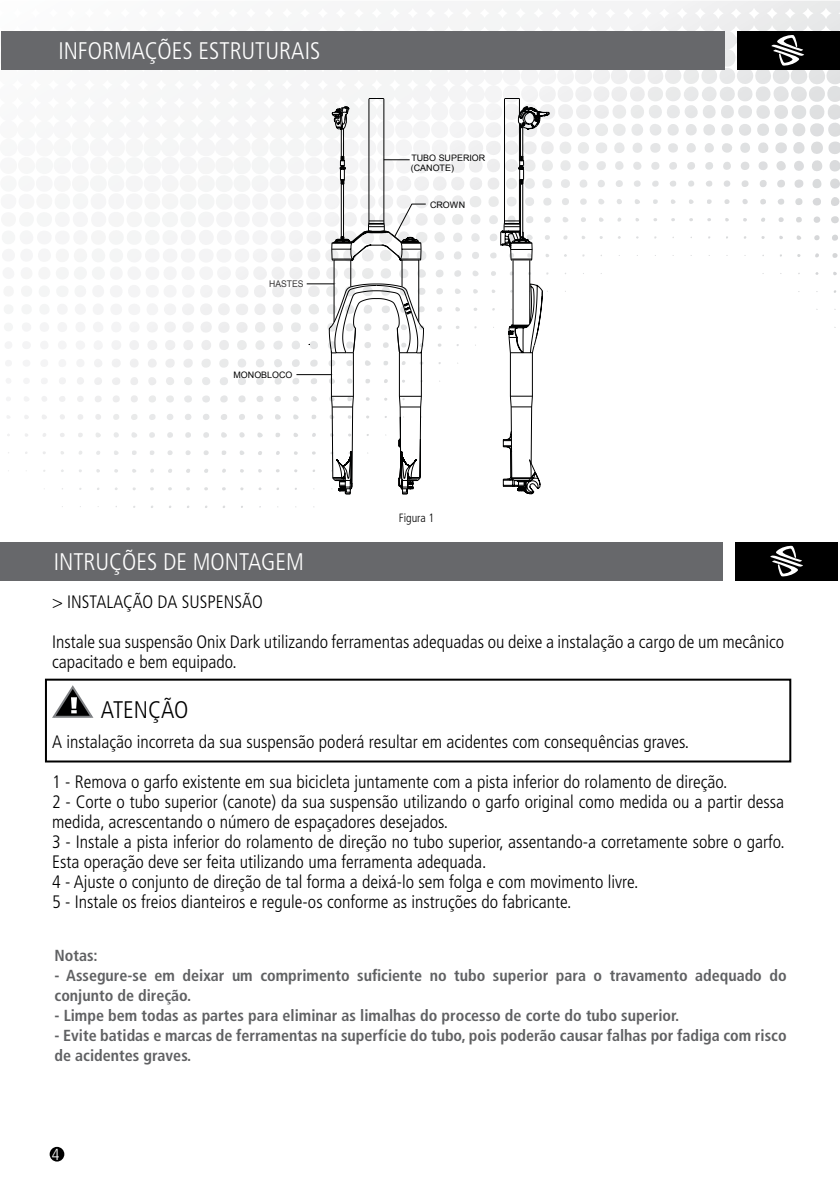
<style>
.page{position:relative;width:840px;height:1191px;background:#fff}
.page>*{position:absolute;margin:0;border:0;box-sizing:border-box;transform-origin:0 0}
.t1{font:300 condensed 24px "Frutiger LT Std";color:#fff}
.t2{font:300 condensed 24px "Frutiger LT Std";color:#000}
.t3{font:300 condensed 18px/20px "Frutiger LT Std";color:#000}
.t4{font:700 condensed 16px/20px "Frutiger LT Std";color:#606163}
.t5{font:300 condensed 16px "Frutiger LT Std";color:#fff}
.t6{font:300 condensed 12px "Frutiger LT Std";color:#000}
.t7{font:9.2px "Arial";color:#373536;scale:.94 1}
.t8{font:9px/9.8px "Arial";color:#000101}
</style>
<div class="page">
<svg style="left:104px;top:200px;width:73px;height:308px"></svg>
<div style="left:1px;top:31px;width:723px;height:38px;background:#67686b"></div>
<div style="left:736px;top:31px;width:102px;height:38px;background:#000"></div>
<div style="left:50px;top:1146px;width:14px;height:15px;background:#000;border-radius:50%"></div>
<svg style="left:426px;top:106px;width:73px;height:276px"></svg>
<svg style="left:499px;top:98px;width:50px;height:397px"></svg>
<hr style="left:296px;top:374px;width:35px;height:1px;background:#000101">
<svg style="left:306px;top:98px;width:120px;height:397px"></svg>
<svg style="left:52px;top:685px;width:42px;height:33px"></svg>
<div style="left:0;top:542px;width:722px;height:38px;background:#67686b"></div>
<div style="left:734px;top:542px;width:102px;height:38px;background:#000"></div>
<svg style="left:771px;top:35px;width:32px;height:31px"></svg>
<svg style="left:770px;top:545px;width:32px;height:32px"></svg>
<div style="left:45px;top:678px;width:745px;height:84px;border:2px solid #000"></div>
<h1 class="t1" style="left:58px;top:37px;width:263px">INFORMAÇÕES ESTRUTURAIS</h1>
<p class="t7" style="left:269px;top:278px;width:38px">HASTES</p>
<p class="t8" style="left:233px;top:370px;width:61px">MONOBLOCO</p>
<h1 class="t1" style="left:54px;top:548px;width:251px">INTRUÇÕES DE MONTAGEM</h1>
<p class="t8" style="left:410px;top:153px;width:76px">TUBO SUPERIOR (CANOTE)</p>
<p class="t8" style="left:430px;top:200px;width:37px">CROWN</p>
<p class="t6" style="left:398px;top:511px;width:37px">Figura 1</p>
<p class="t3" style="left:52px;top:592px;width:212px">&gt; INSTALAÇÃO DA SUSPENSÃO</p>
<p class="t3" style="left:52px;top:632px;width:733px">Instale sua suspensão Onix Dark utilizando ferramentas adequadas ou deixe a instalação a cargo de um mecânico capacitado e bem equipado.</p>
<h1 class="t2" style="left:101px;top:696px;width:89px">ATENÇÃO</h1>
<p class="t3" style="left:52px;top:732px;width:638px">A instalação incorreta da sua suspensão poderá resultar em acidentes com consequências graves.</p>
<p class="t3" style="left:52px;top:772px;width:734px">1 - Remova o garfo existente em sua bicicleta juntamente com a pista inferior do rolamento de direção.<br>2 - Corte o tubo superior (canote) da sua suspensão utilizando o garfo original como medida ou a partir dessa medida, acrescentando o número de espaçadores desejados.<br>3 - Instale a pista inferior do rolamento de direção no tubo superior, assentando-a corretamente sobre o garfo.<br>Esta operação deve ser feita utilizando uma ferramenta adequada.<br>4 - Ajuste o conjunto de direção de tal forma a deixá-lo sem folga e com movimento livre.<br>5 - Instale os freios dianteiros e regule-os conforme as instruções do fabricante.</p>
<p class="t4" style="left:54px;top:945px;width:45px">Notas:</p>
<p class="t4" style="left:54px;top:965px;width:733px">- Assegure-se em deixar um comprimento suficiente no tubo superior para o travamento adequado do conjunto de direção.</p>
<p class="t4" style="left:54px;top:1005px;width:626px">- Limpe bem todas as partes para eliminar as limalhas do processo de corte do tubo superior.</p>
<p class="t4" style="left:54px;top:1025px;width:733px">- Evite batidas e marcas de ferramentas na superfície do tubo, pois poderão causar falhas por fadiga com risco de acidentes graves.</p>
<p class="t5" style="left:52px;top:1145px;width:9px">4</p>
</div>
